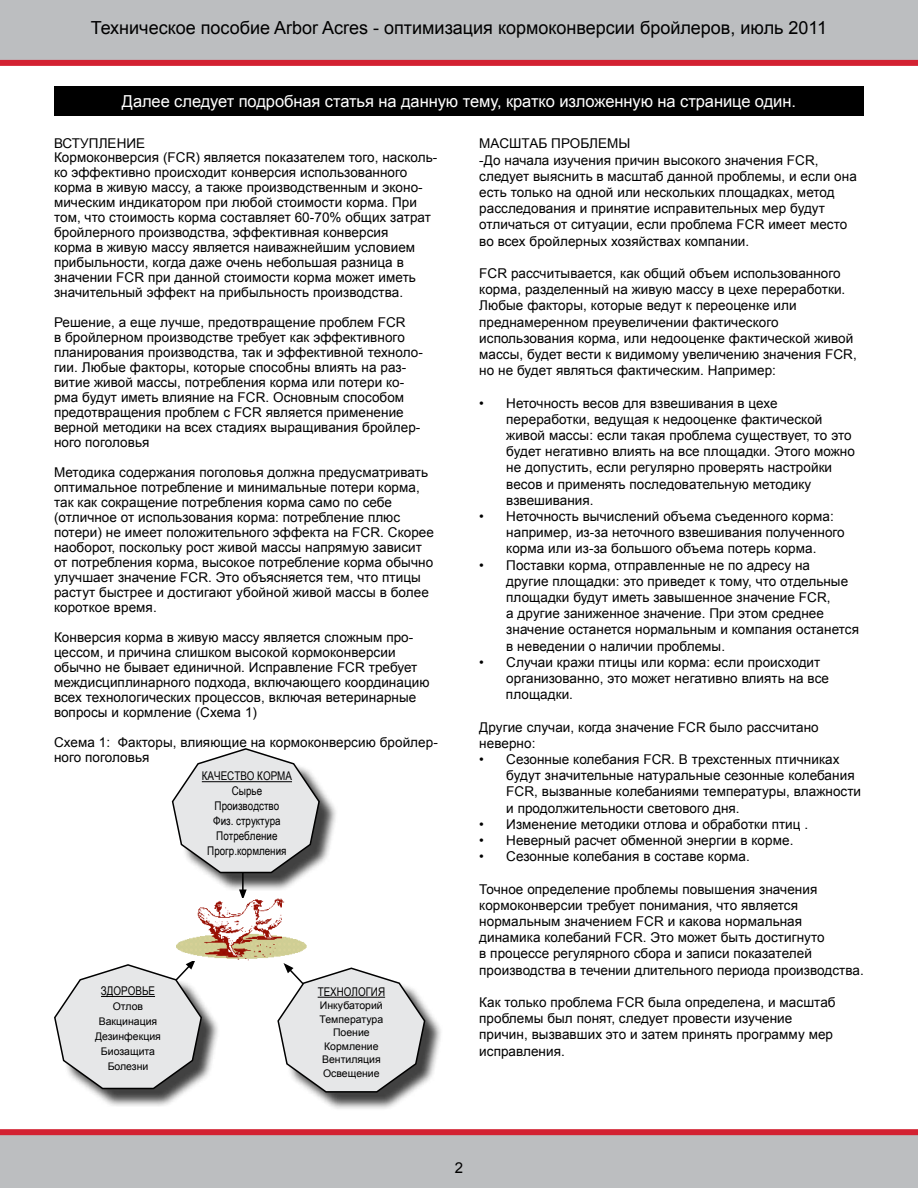
<style>
.page{position:relative;width:918px;height:1188px;background:#fff}
.page>*{position:absolute;margin:0;border:0;box-sizing:border-box;transform-origin:0 0}
.t1{font:18px "Arial";color:#000}
.t2{font:16.5px "Arial";letter-spacing:-.005em;color:#fff}
.t3{font:15px "Arial";color:#000}
.t4{font:13.5px/16.2px "Arial";letter-spacing:.005em;color:#000}
.t5{font:12px/15px "Arial Narrow";color:#000;text-align:center}
.t6{font:10.5px/13.5px "Arial";color:#000;text-align:center}
</style>
<div class="page">
<svg style="left:0;top:1129px;width:918px;height:59px;background:#beaeb1"></svg>
<svg style="left:0;top:0;width:918px;height:66px;background:#beafb3"></svg>
<div style="left:54px;top:86px;width:810px;height:30px;background:#000"></div>
<svg style="left:239px;top:891px;width:7px;height:7px"></svg>
<img style="left:177px;top:899px;width:130px;height:62px">
<div style="left:174px;top:750px;width:163px;height:141px;background:#000;opacity:.75"></div>
<svg style="left:171px;top:748px;width:150px;height:126px"></svg>
<hr style="left:202px;top:781px;width:90px;height:1px;background:#000">
<div style="left:56px;top:966px;width:163px;height:141px;background:#000;opacity:.75"></div>
<svg style="left:54px;top:959px;width:149px;height:131px"></svg>
<hr style="left:101px;top:996px;width:54px;height:1px;background:#000">
<div style="left:280px;top:970px;width:163px;height:141px;background:#000;opacity:.75"></div>
<svg style="left:277px;top:963px;width:149px;height:130px"></svg>
<hr style="left:318px;top:997px;width:67px;height:1px;background:#000">
<h1 class="t1" style="left:91px;top:16px;width:738px">Техническое пособие Arbor Acres - оптимизация кормоконверсии бройлеров, июль 2011</h1>
<p class="t2" style="left:122px;top:90px;width:676px">Далее следует подробная статья на данную тему, кратко изложенную на странице один.</p>
<p class="t4" style="left:54px;top:137px;width:385px;line-height:13.5px">ВСТУПЛЕНИЕ<br>Кормоконверсия (FCR) является показателем того, насколь-</p>
<p class="t4" style="left:54px;top:165px;width:379px;line-height:15px">ко эффективно происходит конверсия использованного корма в живую массу, а также производственным и эконо&shy;мическим индикатором при любой стоимости корма. При том, что стоимость корма составляет 60-70% общих затрат бройлерного производства, эффективная конверсия<br>корма в живую массу является наиважнейшим условием прибыльности, когда даже очень небольшая разница в значении FCR при данной стоимости корма может иметь значительный эффект на прибыльность производства.</p>
<p class="t4" style="left:54px;top:315px;width:370px;line-height:15px">Решение, а еще лучше, предотвращение проблем FCR<br>в бройлерном производстве требует как эффективного планирования производства, так и эффективной техноло&shy;гии. Любые факторы, которые способны влиять на раз&shy;витие живой массы, потребления корма или потери ко&shy;рма будут иметь влияние на FCR. Основным способом предотвращения проблем с FCR является применение верной методики на всех стадиях выращивания бройлер&shy;ного поголовья</p>
<p class="t4" style="left:54px;top:465px;width:382px;line-height:15px">Методика содержания поголовья должна предусматривать оптимальное потребление и минимальные потери корма, так как сокращение потребления корма само по себе (отличное от использования корма: потребление плюс потери) не имеет положительного эффекта на FCR. Скорее наоборот, поскольку рост живой массы напрямую зависит от потребления корма, высокое потребление корма обычно улучшает значение FCR. Это объясняется тем, что птицы растут быстрее и достигают убойной живой массы в более короткое время.</p>
<p class="t4" style="left:54px;top:630px;width:377px;line-height:15px">Конверсия корма в живую массу является сложным про&shy;цессом, и причина слишком высокой кормоконверсии обычно не бывает единичной. Исправление FCR требует междисциплинарного подхода, включающего координацию всех технологических процессов, включая ветеринарные вопросы и кормление (Схема 1)</p>
<p class="t4" style="left:54px;top:735px;width:385px;line-height:15px">Схема 1: Факторы, влияющие на кормоконверсию бройлер&shy;ного поголовья</p>
<p class="t5" style="left:202px;top:768px;width:92px">КАЧЕСТВО КОРМА<br>Сырье<br>Производство<br>Физ. структура<br>Потребление<br>Прогр.кормления</p>
<p class="t5" style="left:101px;top:983px;width:56px">ЗДОРОВЬЕ</p>
<p class="t6" style="left:95px;top:999px;width:67px;line-height:15px">Отлов<br>Вакцинация<br>Дезинфекция<br>Биозащита<br>Болезни</p>
<p class="t5" style="left:318px;top:984px;width:69px">ТЕХНОЛОГИЯ</p>
<p class="t6" style="left:320px;top:999px;width:65px">Инкубаторий<br>Температура<br>Поение<br>Кормление<br>Вентиляция<br>Освещение</p>
<p class="t4" style="left:479px;top:136px;width:379px">МАСШТАБ ПРОБЛЕМЫ<br>-До начала изучения причин высокого значения FCR, следует выяснить в масштаб данной проблемы, и если она есть только на одной или нескольких площадках, метод расследования и принятие исправительных мер будут отличаться от ситуации, если проблема FCR имеет место во всех бройлерных хозяйствах компании.</p>
<p class="t4" style="left:479px;top:265px;width:379px">FCR рассчитывается, как общий объем использованного корма, разделенный на живую массу в цехе переработки.<br>Любые факторы, которые ведут к переоценке или преднамеренном преувеличении фактического использования корма, или недооценке фактической живой массы, будет вести к видимому увеличению значения FCR, но не будет являться фактическим. Например:</p>
<p class="t4" style="left:506px;top:395px;width:350px;text-indent:-27px">• Неточность весов для взвешивания в цехе переработки, ведущая к недооценке фактической живой массы: если такая проблема существует, то это будет негативно влиять на все площадки. Этого можно не допустить, если регулярно проверять настройки весов и применять последовательную методику взвешивания.</p>
<p class="t4" style="left:506px;top:508px;width:340px;text-indent:-27px">• Неточность вычислений объема съеденного корма: например, из-за неточного взвешивания полученного корма или из-за большого объема потерь корма.</p>
<p class="t4" style="left:506px;top:557px;width:354px;text-indent:-27px">• Поставки корма, отправленные не по адресу на<br>другие площадки: это приведет к тому, что отдельные площадки будут иметь завышенное значение FCR,<br>а другие заниженное значение. При этом среднее значение останется нормальным и компания останется в неведении о наличии проблемы.</p>
<p class="t4" style="left:506px;top:654px;width:325px;text-indent:-27px">• Случаи кражи птицы или корма: если происходит организованно, это может негативно влиять на все площадки.</p>
<p class="t4" style="left:479px;top:719px;width:341px">Другие случаи, когда значение FCR было рассчитано неверно:</p>
<p class="t4" style="left:506px;top:751px;width:356px;text-indent:-27px">• Сезонные колебания FCR. В трехстенных птичниках будут значительные натуральные сезонные колебания FCR, вызванные колебаниями температуры, влажности и продолжительности светового дня.</p>
<p class="t4" style="left:479px;top:816px;width:331px">• Изменение методики отлова и обработки птиц .</p>
<p class="t4" style="left:479px;top:832px;width:316px">• Неверный расчет обменной энергии в корме.</p>
<p class="t4" style="left:479px;top:849px;width:272px">• Сезонные колебания в составе корма.</p>
<p class="t4" style="left:479px;top:881px;width:386px">Точное определение проблемы повышения значения кормоконверсии требует понимания, что является нормальным значением FCR и какова нормальная динамика колебаний FCR. Это может быть достигнуто<br>в процессе регулярного сбора и записи показателей производства в течении длительного периода производства.</p>
<p class="t4" style="left:479px;top:994px;width:358px">Как только проблема FCR была определена, и масштаб проблемы был понят, следует провести изучение причин, вызвавших это и затем принять программу мер исправления.</p>
<p class="t3" style="left:455px;top:1157px;width:10px">2</p>
</div>
